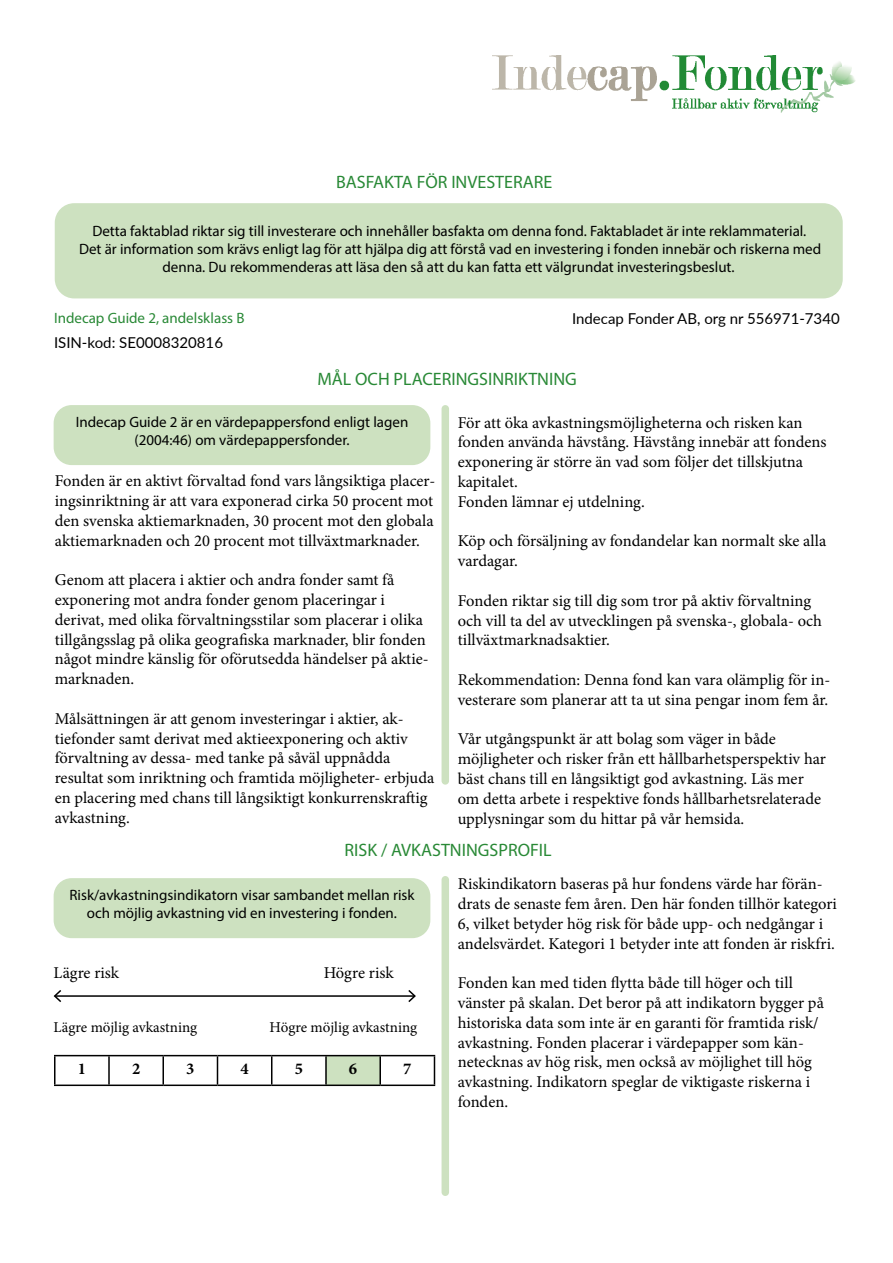
<style>
.page{position:relative;width:893px;height:1263px;background:#fff}
.page>*{position:absolute;margin:0;border:0;box-sizing:border-box;transform-origin:0 0}
.t1{font:18px "Myriad Pro";color:#298936}
.t2{font:16.5px/19.8px "Minion Pro";color:#000}
.t3{font:700 16.5px "Minion Pro";color:#000}
.t4{font:15px/18px "Myriad Pro";color:#000;text-align:center}
.t5{font:15px "Lato";color:#000}
.t6{font:15px "Minion Pro";color:#000}
.t7{font:15px "Myriad Pro";color:#298936}
</style>
<div class="page">
<div style="left:54px;top:405px;width:376px;height:60px;background:#cde1c0;border-radius:18px"></div>
<div style="left:54px;top:878px;width:376px;height:60px;background:#cde1c0;border-radius:18px"></div>
<img style="left:492px;top:55px;width:363px;height:57px">
<div style="left:56px;top:205px;width:785px;height:92px;background:#cde1c0;border-radius:18px"></div>
<div style="left:55px;top:203px;width:788px;height:95px;border:3px solid #cde1c0;border-radius:18px"></div>
<div style="left:442px;top:405px;width:7px;height:380px;background:#cde1c0;border-radius:4px"></div>
<div style="left:442px;top:876px;width:7px;height:320px;background:#cde1c0;border-radius:4px"></div>
<div style="left:326px;top:1056px;width:54px;height:29px;background:#cde1c0"></div>
<hr style="left:54px;top:1055px;width:55px;height:1px;background:#000">
<hr style="left:54px;top:1056px;width:2px;height:28px;background:#000">
<hr style="left:109px;top:1055px;width:54px;height:1px;background:#000">
<hr style="left:108px;top:1056px;width:2px;height:28px;background:#000">
<hr style="left:163px;top:1055px;width:54px;height:1px;background:#000">
<hr style="left:162px;top:1056px;width:2px;height:28px;background:#000">
<hr style="left:217px;top:1055px;width:55px;height:1px;background:#000">
<svg style="left:217px;top:1056px;width:1px;height:28px"></svg>
<hr style="left:272px;top:1055px;width:54px;height:1px;background:#000">
<svg style="left:271px;top:1056px;width:1px;height:28px"></svg>
<hr style="left:326px;top:1055px;width:54px;height:1px;background:#000">
<hr style="left:325px;top:1056px;width:2px;height:28px;background:#000">
<hr style="left:380px;top:1055px;width:55px;height:1px;background:#000">
<hr style="left:379px;top:1056px;width:2px;height:28px;background:#000">
<svg style="left:434px;top:1056px;width:1px;height:28px"></svg>
<hr style="left:54px;top:1084px;width:55px;height:2px;background:#000">
<hr style="left:109px;top:1084px;width:54px;height:2px;background:#000">
<hr style="left:163px;top:1084px;width:54px;height:2px;background:#000">
<hr style="left:217px;top:1084px;width:55px;height:2px;background:#000">
<hr style="left:272px;top:1084px;width:54px;height:2px;background:#000">
<hr style="left:326px;top:1084px;width:54px;height:2px;background:#000">
<hr style="left:380px;top:1084px;width:55px;height:2px;background:#000">
<hr style="left:55px;top:995px;width:360px;height:2px;background:#000">
<svg style="left:53px;top:990px;width:10px;height:12px"></svg>
<svg style="left:407px;top:990px;width:9px;height:12px"></svg>
<p class="t1" style="left:336px;top:171px;width:218px">BASFAKTA FÖR INVESTERARE</p>
<p class="t4" style="left:92px;top:222px;width:715px">Detta faktablad riktar sig till investerare och innehåller basfakta om denna fond. Faktabladet är inte reklammaterial.</p>
<p class="t4" style="left:79px;top:240px;width:744px">Det är information som krävs enligt lag för att hjälpa dig att förstå vad en investering i fonden innebär och riskerna med</p>
<p class="t4" style="left:162px;top:258px;width:574px">denna. Du rekommenderas att läsa den så att du kan fatta ett välgrundat investeringsbeslut.</p>
<p class="t7" style="left:54px;top:309px;width:192px">Indecap Guide 2, andelsklass B</p>
<p class="t5" style="left:572px;top:308px;width:269px">Indecap Fonder AB, org nr 556971-7340</p>
<p class="t5" style="left:54px;top:332px;width:171px">ISIN-kod: SE0008320816</p>
<p class="t1" style="left:318px;top:368px;width:261px">MÅL OCH PLACERINGSINRIKTNING</p>
<p class="t4" style="left:76px;top:413px;width:334px">Indecap Guide 2 är en värdepappersfond enligt lagen (2004:46) om värdepappersfonder.</p>
<p class="t2" style="left:55px;top:471px;width:382px">Fonden är en aktivt förvaltad fond vars långsiktiga placer&shy;ingsinriktning är att vara exponerad cirka 50 procent mot den svenska aktiemarknaden, 30 procent mot den globala aktiemarknaden och 20 procent mot tillväxtmarknader.</p>
<p class="t2" style="left:55px;top:570px;width:375px">Genom att placera i aktier och andra fonder samt få exponering mot andra fonder genom placeringar i derivat, med olika förvaltningsstilar som placerar i olika tillgångsslag på olika geografiska marknader, blir fonden något mindre känslig för oförutsedda händelser på aktie&shy;marknaden.</p>
<p class="t2" style="left:55px;top:709px;width:381px">Målsättningen är att genom investeringar i aktier, ak&shy;tiefonder samt derivat med aktieexponering och aktiv förvaltning av dessa- med tanke på såväl uppnådda resultat som inriktning och framtida möjligheter- erbjuda en placering med chans till långsiktigt konkurrenskraftig avkastning.</p>
<p class="t2" style="left:458px;top:412px;width:370px">För att öka avkastningsmöjligheterna och risken kan fonden använda hävstång. Hävstång innebär att fondens exponering är större än vad som följer det tillskjutna kapitalet.</p>
<p class="t2" style="left:458px;top:492px;width:189px">Fonden lämnar ej utdelning.</p>
<p class="t2" style="left:458px;top:531px;width:370px">Köp och försäljning av fondandelar kan normalt ske alla vardagar.</p>
<p class="t2" style="left:458px;top:591px;width:366px">Fonden riktar sig till dig som tror på aktiv förvaltning och vill ta del av utvecklingen på svenska-, globala- och tillväxtmarknadsaktier.</p>
<p class="t2" style="left:458px;top:670px;width:374px">Rekommendation: Denna fond kan vara olämplig för in&shy;vesterare som planerar att ta ut sina pengar inom fem år.</p>
<p class="t2" style="left:458px;top:729px;width:320px">Vår utgångspunkt är att bolag som väger in både</p>
<p class="t2" style="left:458px;top:749px;width:370px">möjligheter och risker från ett hållbarhetsperspektiv har bäst chans till en långsiktigt god avkastning. Läs mer om detta arbete i respektive fonds hållbarhetsrelaterade upplysningar som du hittar på vår hemsida.</p>
<p class="t1" style="left:345px;top:838px;width:209px">RISK / AVKASTNINGSPROFIL</p>
<p class="t4" style="left:69px;top:886px;width:347px">Risk/avkastningsindikatorn visar sambandet mellan risk och möjlig avkastning vid en investering i fonden.</p>
<p class="t2" style="left:54px;top:962px;width:67px">Lägre risk</p>
<p class="t2" style="left:324px;top:962px;width:71px">Högre risk</p>
<p class="t6" style="left:54px;top:1017px;width:145px">Lägre möjlig avkastning</p>
<p class="t6" style="left:270px;top:1017px;width:149px">Högre möjlig avkastning</p>
<p class="t3" style="left:78px;top:1057px;width:10px">1</p>
<p class="t3" style="left:132px;top:1057px;width:10px">2</p>
<p class="t3" style="left:186px;top:1057px;width:10px">3</p>
<p class="t3" style="left:240px;top:1057px;width:10px">4</p>
<p class="t3" style="left:295px;top:1057px;width:10px">5</p>
<p class="t3" style="left:349px;top:1057px;width:10px">6</p>
<p class="t3" style="left:403px;top:1057px;width:10px">7</p>
<p class="t2" style="left:458px;top:874px;width:381px">Riskindikatorn baseras på hur fondens värde har förän&shy;drats de senaste fem åren. Den här fonden tillhör kategori 6, vilket betyder hög risk för både upp- och nedgångar i andelsvärdet. Kategori 1 betyder inte att fonden är riskfri.</p>
<p class="t2" style="left:458px;top:973px;width:368px">Fonden kan med tiden flytta både till höger och till vänster på skalan. Det beror på att indikatorn bygger på historiska data som inte är en garanti för framtida risk/ avkastning. Fonden placerar i värdepapper som kän&shy;netecknas av hög risk, men också av möjlighet till hög avkastning. Indikatorn speglar de viktigaste riskerna i fonden.</p>
</div>
